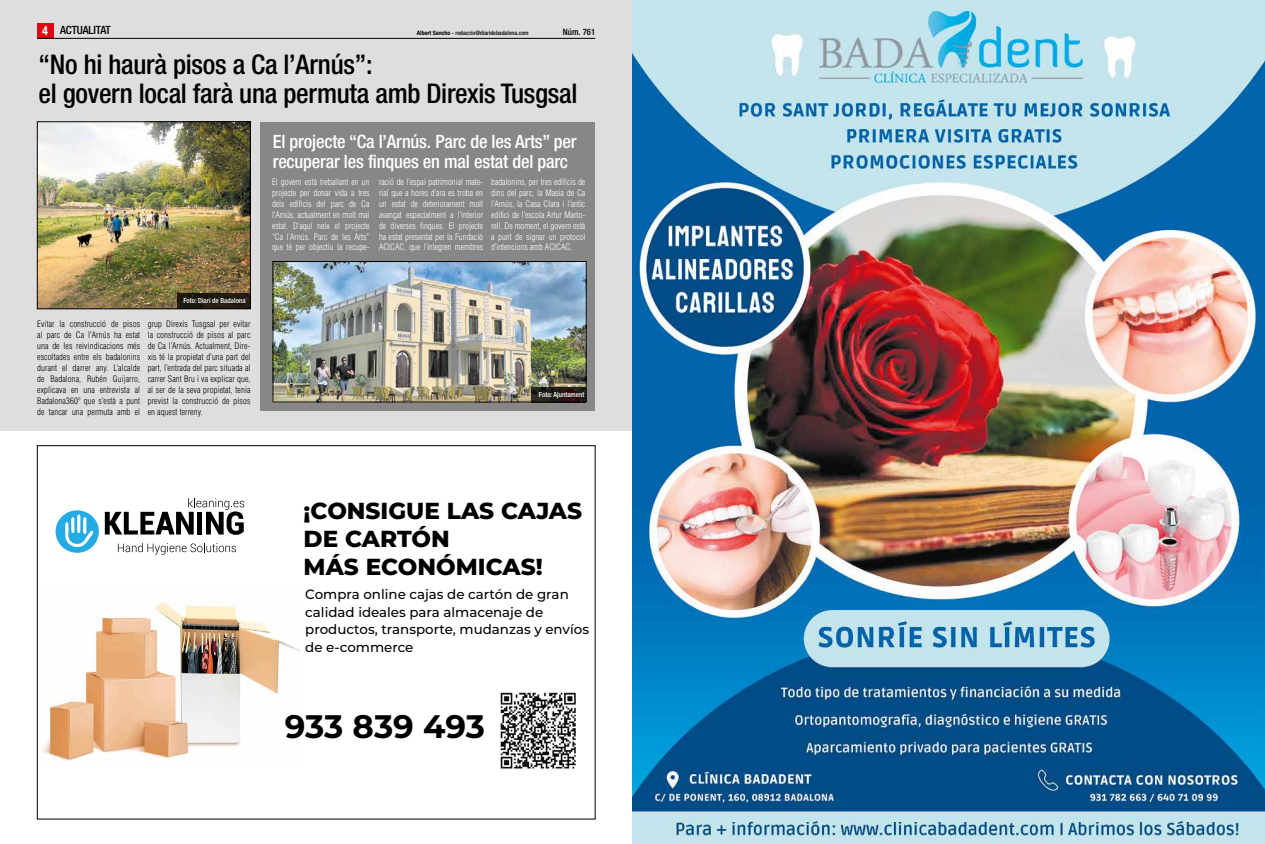
<style>
.page{position:relative;width:1265px;height:844px;background:#fff}
.page>*{position:absolute;margin:0;border:0;box-sizing:border-box;transform-origin:0 0}
.t1{font:700 32.46px "Montserrat";letter-spacing:-.005em;color:#000}
.t2{font:500 condensed 27.12px/28.9px "Helvetica Neue";letter-spacing:-.01em;color:#000}
.t3{font:800 23.19px/27.8px "Montserrat";color:#000}
.t4{font:500 condensed 18.38px/19.2px "Helvetica Neue";letter-spacing:-.01em;color:#fff}
.t5{font:500 13.39px/17.5px "Montserrat";color:#000}
.t6{font:500 condensed 11.38px "Helvetica Neue";letter-spacing:-.01em;color:#000}
.t7{font:300 condensed 8.75px/10.9px "Helvetica";color:#fff;text-align:justify}
.t8{font:300 condensed 8.75px/10.9px "Helvetica";letter-spacing:.01em;color:#000;text-align:justify}
.t9{font:500 condensed 8.75px "Helvetica Neue";color:#000}
.t10{font:500 condensed 7px "Helvetica Neue";color:#fff}
.t11{font:500 condensed 6.04px "Helvetica Neue";color:#000}
.s1{font-weight:700;font-size:12.25px;color:#fff}
.s2{font-weight:700}
</style>
<div class="page">
<div style="left:0;top:0;width:632px;height:430px;background:#dedede"></div>
<div style="left:37px;top:24px;width:17px;height:15px;background:#e30613"></div>
<hr style="left:37px;top:38px;width:558px;height:1px;background:#000">
<img style="left:42px;top:601px;width:258px;height:161px">
<svg style="left:118px;top:543px;width:118px;height:11px"></svg>
<div style="left:56px;top:510px;width:43px;height:42px;background:#24abe3;border-radius:50%"></div>
<svg style="left:65px;top:514px;width:29px;height:33px"></svg>
<svg style="left:105px;top:498px;width:139px;height:36px"></svg>
<img style="left:500px;top:692px;width:76px;height:77px">
<img style="left:632px;top:0;width:633px;height:843px">
<img style="left:39px;top:124px;width:210px;height:183px">
<div style="left:37px;top:122px;width:214px;height:187px;border:1px solid #000"></div>
<div style="left:260px;top:122px;width:335px;height:288px;background:#878787"></div>
<img style="left:275px;top:263px;width:309px;height:137px">
<div style="left:273px;top:261px;width:313px;height:141px;border:1px solid #000"></div>
<svg style="left:177px;top:293px;width:74px;height:16px"></svg>
<svg style="left:531px;top:387px;width:55px;height:16px"></svg>
<h3 class="t6" style="left:42px;top:24px;width:70px"><span class="s1">4</span> ACTUALITAT</h3>
<p class="t11" style="left:417px;top:29px;width:113px"><span class="s2">Albert Sancho -</span> redaccio@diaridebadalona.com</p>
<p class="t9" style="left:563px;top:27px;width:34px">Núm. 761</p>
<h2 class="t2" style="left:39px;top:50px;width:540px">“No hi haurà pisos a Ca l’Arnús”:<br>el govern local farà una permuta amb Direxis Tusgsal</h2>
<p class="t10" style="left:183px;top:297px;width:64px">Foto: Diari de Badalona</p>
<p class="t8" style="left:37px;top:318px;width:105px">Evitar la construcció de pisos al parc de Ca l’Arnús ha estat una de les reivindicacions més escoltades entre els badalonins durant el darrer any. L’alcalde de Badalona, Rubén Guijarro, explicava en una entrevista al Badalona360º que s’està a punt de tancar una permuta amb el</p>
<p class="t8" style="left:148px;top:318px;width:104px">grup Direxis Tusgsal per evitar la construcció de pisos al parc de Ca l’Arnús. Actualment, Dire&shy;xis té la propietat d’una part del part, l’entrada del parc situada al carrer Sant Bru i va explicar que, al ser de la seva propietat, tenia previst la construcció de pisos en aquest terreny.</p>
<h3 class="t4" style="left:273px;top:132px;width:305px">El projecte “Ca l’Arnús. Parc de les Arts” per recuperar les finques en mal estat del parc</h3>
<p class="t7" style="left:379px;top:176px;width:106px">ració de l’espai patrimonial mate&shy;rial que a hores d’ara es troba en un estat de deteriorament molt avançat especialment a l’interior de diverses finques. El projecte ha estat presentat per la Fundació ACICAC, que l’integren membres</p>
<p class="t7" style="left:491px;top:176px;width:96px">badalonins, per tres edificis de dins del parc, la Masia de Ca l’Arnús, la Casa Clara i l’antic edifici de l’escola Artur Marto&shy;rell. De moment, el govern està a punt de signar un protocol d’intencions amb ACICAC.</p>
<p class="t7" style="left:272px;top:176px;width:99px">El govern està treballant en un projecte per donar vida a tres dels edificis del parc de Ca l’Arnús, actualment en molt mal estat. D’aquí neix el projecte “Ca l’Arnús. Parc de les Arts” que té per objectiu la recupe-</p>
<p class="t10" style="left:539px;top:390px;width:47px">Foto: Ajuntament</p>
<h3 class="t3" style="left:304px;top:495px;width:280px">¡CONSIGUE LAS CAJAS<br>DE CARTÓN<br>MÁS ECONÓMICAS!</h3>
<h3 class="t5" style="left:305px;top:585px;width:285px">Compra online cajas de cartón de gran calidad ideales para almacenaje de productos, transporte, mudanzas y envíos de e-commerce</h3>
<h1 class="t1" style="left:285px;top:703px;width:202px">933 839 493</h1>
</div>
